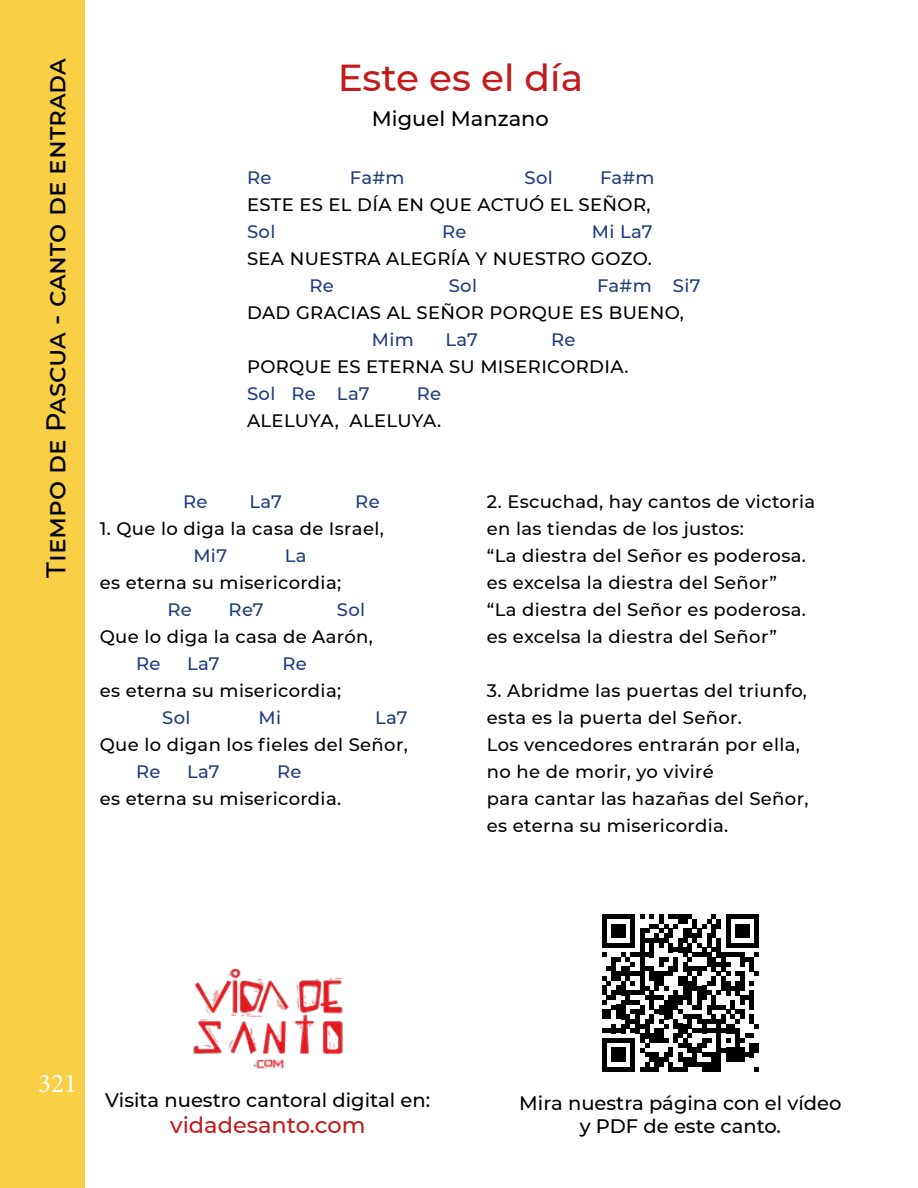
<style>
.page{position:relative;width:918px;height:1188px;background:#fff}
.page>*{position:absolute;margin:0;border:0;box-sizing:border-box;transform-origin:0 0}
.t1{font:500 37.5px "Montserrat";color:#c31b1c}
.t2{font:500 27px "Montserrat";letter-spacing:-.01em;color:#000}
.t3{font:27px "Minion Pro";color:#fff}
.t4{font:500 22.5px "Montserrat";color:#c31b1c}
.t5{font:500 21px "Montserrat";color:#000}
.t6{font:500 19.5px/23.4px "Montserrat";color:#000;text-align:center}
.t7{font:500 18px/27px "Montserrat";letter-spacing:.02em;color:#000}
.t8{font:500 18px "Montserrat";letter-spacing:.02em;color:#1e3d7e}
</style>
<div class="page">
<div style="left:0;top:0;width:85px;height:1188px;background:#f8cf45"></div>
<img style="left:193px;top:968px;width:150px;height:101px">
<svg style="left:602px;top:914px;width:157px;height:158px"></svg>
<h2 class="t2" style="left:37px;top:578px;width:521px;rotate:-90deg">Tiempo de Pascua - canto de entrada</h2>
<h1 class="t1" style="left:338px;top:52px;width:247px">Este es el día</h1>
<p class="t5" style="left:372px;top:104px;width:179px">Miguel Manzano</p>
<p class="t8" style="left:247px;top:165px;width:26px">Re</p>
<p class="t8" style="left:350px;top:165px;width:56px">Fa#m</p>
<p class="t8" style="left:525px;top:165px;width:30px">Sol</p>
<p class="t8" style="left:600px;top:165px;width:56px">Fa#m</p>
<p class="t7" style="left:247px;top:190px;width:405px">ESTE ES EL DÍA EN QUE ACTUÓ EL SEÑOR,</p>
<p class="t8" style="left:247px;top:219px;width:30px">Sol</p>
<p class="t8" style="left:442px;top:219px;width:26px">Re</p>
<p class="t8" style="left:592px;top:219px;width:62px">Mi La7</p>
<p class="t7" style="left:247px;top:244px;width:406px">SEA NUESTRA ALEGRÍA Y NUESTRO GOZO.</p>
<p class="t8" style="left:309px;top:273px;width:26px">Re</p>
<p class="t8" style="left:449px;top:273px;width:30px">Sol</p>
<p class="t8" style="left:597px;top:273px;width:105px">Fa#m Si7</p>
<p class="t7" style="left:247px;top:298px;width:438px">DAD GRACIAS AL SEÑOR PORQUE ES BUENO,</p>
<p class="t8" style="left:372px;top:327px;width:43px">Mim</p>
<p class="t8" style="left:445px;top:327px;width:34px">La7</p>
<p class="t8" style="left:551px;top:327px;width:26px">Re</p>
<p class="t7" style="left:247px;top:352px;width:383px">PORQUE ES ETERNA SU MISERICORDIA.</p>
<p class="t8" style="left:247px;top:381px;width:124px">Sol Re La7</p>
<p class="t8" style="left:417px;top:381px;width:26px">Re</p>
<p class="t7" style="left:247px;top:406px;width:196px">ALELUYA, ALELUYA.</p>
<p class="t8" style="left:183px;top:489px;width:26px">Re</p>
<p class="t8" style="left:249px;top:489px;width:34px">La7</p>
<p class="t8" style="left:355px;top:489px;width:26px">Re</p>
<p class="t7" style="left:100px;top:514px;width:286px">1. Que lo diga la casa de Israel,</p>
<p class="t8" style="left:193px;top:543px;width:35px">Mi7</p>
<p class="t8" style="left:285px;top:543px;width:23px">La</p>
<p class="t7" style="left:100px;top:568px;width:243px">es eterna su misericordia;</p>
<p class="t8" style="left:167px;top:597px;width:26px">Re</p>
<p class="t8" style="left:229px;top:597px;width:37px">Re7</p>
<p class="t8" style="left:337px;top:597px;width:30px">Sol</p>
<p class="t7" style="left:100px;top:622px;width:275px">Que lo diga la casa de Aarón,</p>
<p class="t8" style="left:136px;top:651px;width:26px">Re</p>
<p class="t8" style="left:187px;top:651px;width:34px">La7</p>
<p class="t8" style="left:282px;top:651px;width:26px">Re</p>
<p class="t7" style="left:100px;top:676px;width:243px">es eterna su misericordia;</p>
<p class="t8" style="left:162px;top:705px;width:30px">Sol</p>
<p class="t8" style="left:259px;top:705px;width:24px">Mi</p>
<p class="t8" style="left:375px;top:705px;width:34px">La7</p>
<p class="t7" style="left:100px;top:730px;width:309px">Que lo digan los fieles del Señor,</p>
<p class="t8" style="left:136px;top:759px;width:26px">Re</p>
<p class="t8" style="left:187px;top:759px;width:34px">La7</p>
<p class="t8" style="left:277px;top:759px;width:26px">Re</p>
<p class="t7" style="left:100px;top:784px;width:243px">es eterna su misericordia.</p>
<p class="t7" style="left:487px;top:487px;width:330px">2. Escuchad, hay cantos de victoria en las tiendas de los justos:<br>“La diestra del Señor es poderosa. es excelsa la diestra del Señor”<br>“La diestra del Señor es poderosa. es excelsa la diestra del Señor”</p>
<p class="t7" style="left:487px;top:676px;width:323px">3. Abridme las puertas del triunfo, esta es la puerta del Señor.<br>Los vencedores entrarán por ella, no he de morir, yo viviré<br>para cantar las hazañas del Señor, es eterna su misericordia.</p>
<h2 class="t3" style="left:38px;top:1065px;width:40px">321</h2>
<p class="t6" style="left:105px;top:1087px;width:326px">Visita nuestro cantoral digital en:</p>
<p class="t4" style="left:170px;top:1110px;width:197px">vidadesanto.com</p>
<p class="t6" style="left:519px;top:1090px;width:324px">Mira nuestra página con el vídeo y PDF de este canto.</p>
</div>
